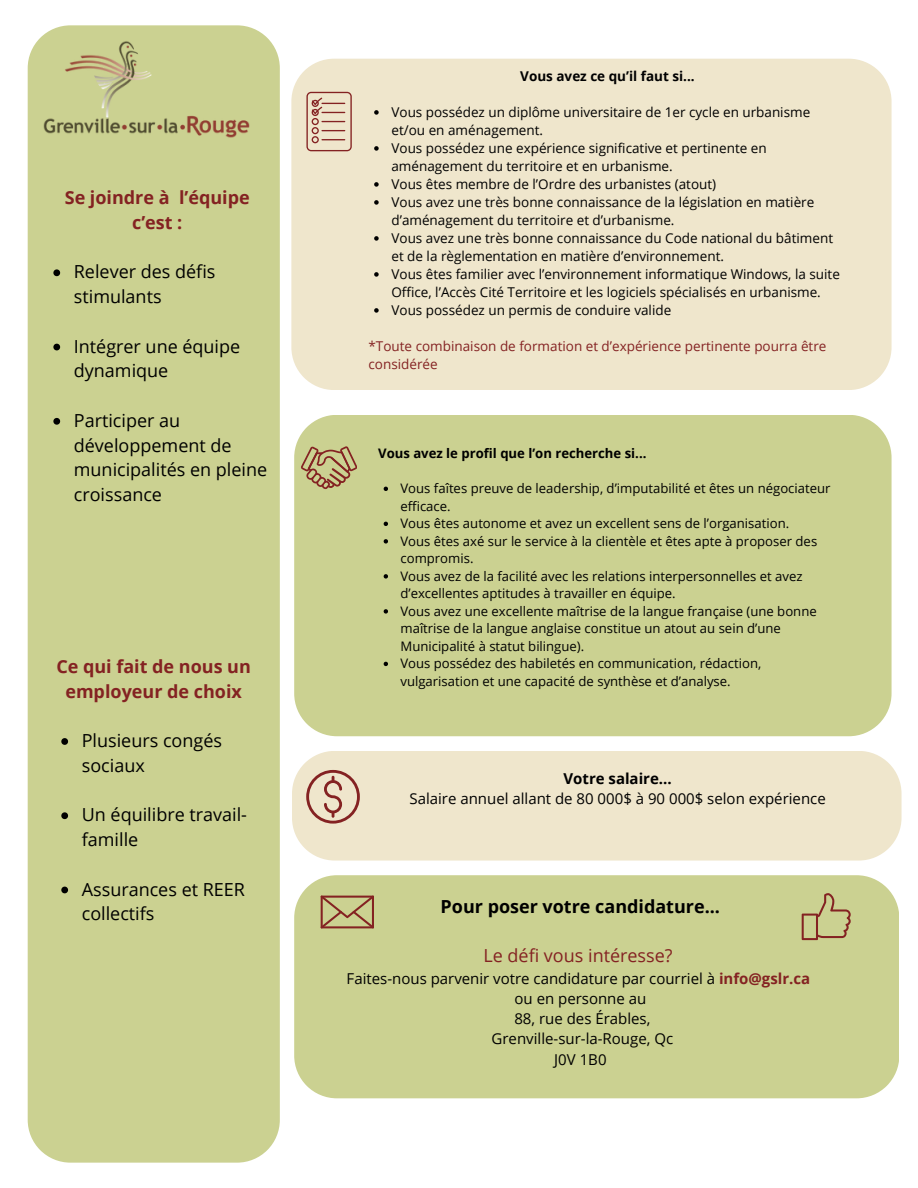
<style>
.page{position:relative;width:918px;height:1188px;background:#fff}
.page>*{position:absolute;margin:0;border:0;box-sizing:border-box;transform-origin:0 0}
.t1{font:18px/24.8px "Open Sans";color:#000}
.t2{font:700 18px/24.8px "Open Sans";color:#842222;text-align:center}
.t3{font:700 18px "Open Sans";color:#000}
.t4{font:18px "Open Sans";color:#842222}
.t5{font:15px/20.2px "Open Sans";color:#000;text-align:center}
.t6{font:13.5px/18px "Open Sans";color:#000}
.t7{font:13.5px/18px "Open Sans";color:#842222}
.t8{font:700 13.5px "Open Sans";color:#000}
.t9{font:13.2px/17.5px "Open Sans";color:#000}
.t10{font:700 13.2px "Open Sans";color:#000}
.s1{font-weight:700}
.s2{font-weight:700;color:#842222}
</style>
<div class="page">
<div style="left:28px;top:25px;width:252px;height:1138px;background:#cbd191"></div>
<img style="left:43px;top:40px;width:206px;height:98px">
<div style="left:294px;top:875px;width:605px;height:223px;background:#cbd191"></div>
<svg style="left:321px;top:895px;width:53px;height:33px;background:#b59c6f"></svg>
<svg style="left:61px;top:738px;width:7px;height:7px"></svg>
<svg style="left:61px;top:812px;width:7px;height:7px"></svg>
<svg style="left:61px;top:887px;width:7px;height:6px"></svg>
<svg style="left:802px;top:893px;width:49px;height:47px;background:#beb37e"></svg>
<div style="left:292px;top:751px;width:610px;height:110px;background:#efe6cc"></div>
<svg style="left:306px;top:770px;width:54px;height:54px;background:#d5b7a3"></svg>
<div style="left:291px;top:59px;width:601px;height:331px;background:#efe6cc"></div>
<svg style="left:306px;top:92px;width:46px;height:59px;background:#d8bda8"></svg>
<svg style="left:374px;top:110px;width:5px;height:5px"></svg>
<svg style="left:374px;top:146px;width:5px;height:5px"></svg>
<svg style="left:374px;top:182px;width:5px;height:5px"></svg>
<svg style="left:374px;top:200px;width:5px;height:5px"></svg>
<svg style="left:374px;top:236px;width:5px;height:5px"></svg>
<svg style="left:374px;top:272px;width:5px;height:5px"></svg>
<svg style="left:374px;top:308px;width:5px;height:5px"></svg>
<svg style="left:53px;top:269px;width:7px;height:7px"></svg>
<svg style="left:53px;top:344px;width:7px;height:6px"></svg>
<svg style="left:53px;top:418px;width:7px;height:7px"></svg>
<div style="left:294px;top:415px;width:598px;height:321px;background:#cbd191"></div>
<svg style="left:384px;top:487px;width:4px;height:4px"></svg>
<svg style="left:384px;top:522px;width:4px;height:4px"></svg>
<svg style="left:384px;top:539px;width:4px;height:5px"></svg>
<svg style="left:384px;top:574px;width:4px;height:5px"></svg>
<svg style="left:384px;top:609px;width:4px;height:5px"></svg>
<svg style="left:384px;top:662px;width:4px;height:4px"></svg>
<svg style="left:301px;top:446px;width:56px;height:43px;background:#b8a273"></svg>
<p class="t2" style="left:65px;top:185px;width:186px">Se joindre à l’équipe c’est :</p>
<p class="t1" style="left:74px;top:259px;width:143px">Relever des défis stimulants</p>
<p class="t1" style="left:74px;top:333px;width:168px">Intégrer une équipe dynamique</p>
<p class="t1" style="left:74px;top:408px;width:195px">Participer au développement de municipalités en pleine croissance</p>
<h1 class="t2" style="left:56px;top:654px;width:196px">Ce qui fait de nous un employeur de choix</h1>
<p class="t1" style="left:82px;top:728px;width:142px">Plusieurs congés sociaux</p>
<p class="t1" style="left:82px;top:802px;width:167px">Un équilibre travail&shy;famille</p>
<p class="t1" style="left:82px;top:876px;width:165px">Assurances et REER collectifs</p>
<p class="t8" style="left:520px;top:66px;width:176px">Vous avez ce qu’il faut si...</p>
<p class="t6" style="left:391px;top:103px;width:420px">Vous possédez un diplôme universitaire de 1er cycle en urbanisme et/ou en aménagement.</p>
<p class="t6" style="left:391px;top:139px;width:377px">Vous possédez une expérience significative et pertinente en aménagement du territoire et en urbanisme.</p>
<h4 class="t6" style="left:391px;top:175px;width:326px">Vous êtes membre de l’Ordre des urbanistes (atout)</h4>
<p class="t6" style="left:391px;top:193px;width:424px">Vous avez une très bonne connaissance de la législation en matière d’aménagement du territoire et d’urbanisme.</p>
<p class="t6" style="left:391px;top:229px;width:443px">Vous avez une très bonne connaissance du Code national du bâtiment et de la règlementation en matière d’environnement.</p>
<p class="t6" style="left:391px;top:265px;width:450px">Vous êtes familier avec l’environnement informatique Windows, la suite<br>Office, l’Accès Cité Territoire et les logiciels spécialisés en urbanisme.</p>
<p class="t6" style="left:391px;top:301px;width:281px">Vous possédez un permis de conduire valide</p>
<p class="t7" style="left:369px;top:337px;width:459px">*Toute combinaison de formation et d’expérience pertinente pourra être considérée</p>
<h4 class="t10" style="left:378px;top:444px;width:270px">Vous avez le profil que l’on recherche si...</h4>
<p class="t9" style="left:400px;top:479px;width:432px">Vous faîtes preuve de leadership, d’imputabilité et êtes un négociateur efficace.</p>
<p class="t9" style="left:400px;top:514px;width:390px">Vous êtes autonome et avez un excellent sens de l’organisation.</p>
<p class="t9" style="left:400px;top:532px;width:418px">Vous êtes axé sur le service à la clientèle et êtes apte à proposer des compromis.</p>
<p class="t9" style="left:400px;top:567px;width:404px">Vous avez de la facilité avec les relations interpersonnelles et avez d’excellentes aptitudes à travailler en équipe.</p>
<p class="t9" style="left:400px;top:602px;width:418px">Vous avez une excellente maîtrise de la langue française (une bonne maîtrise de la langue anglaise constitue un atout au sein d’une<br>Municipalité à statut bilingue).</p>
<p class="t9" style="left:400px;top:654px;width:362px">Vous possédez des habiletés en communication, rédaction, vulgarisation et une capacité de synthèse et d’analyse.</p>
<p class="t5" style="left:409px;top:768px;width:418px"><span class="s1">Votre salaire...<br></span>Salaire annuel allant de 80 000$ à 90 000$ selon expérience</p>
<p class="t3" style="left:441px;top:894px;width:281px">Pour poser votre candidature...</p>
<h1 class="t4" style="left:483px;top:943px;width:191px">Le défi vous intéresse?</h1>
<h1 class="t5" style="left:347px;top:968px;width:465px">Faites-nous parvenir votre candidature par courriel à <span class="s2">info@gslr.ca </span>ou en personne au<br>88, rue des Érables,<br>Grenville-sur-la-Rouge, Qc<br>J0V 1B0</h1>
</div>
